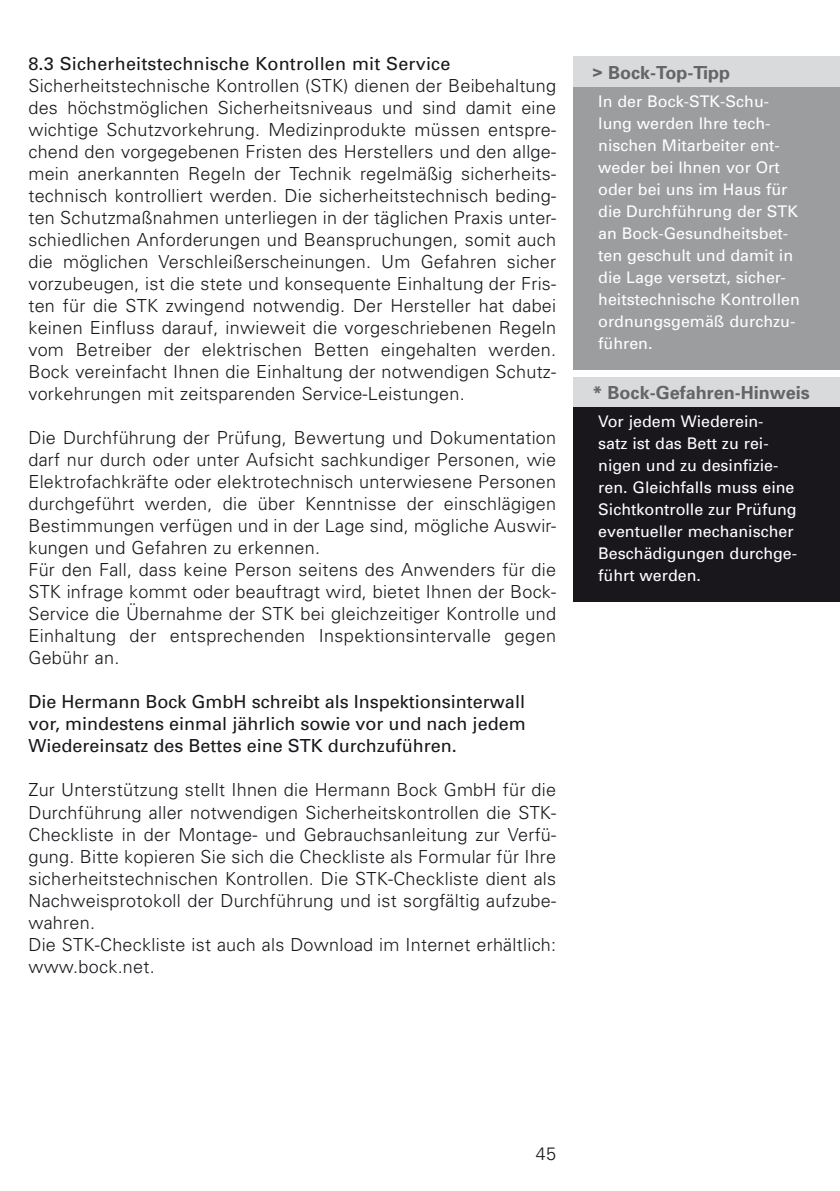
<style>
.page{position:relative;width:840px;height:1191px;background:#fff}
.page>*{position:absolute;margin:0;border:0;box-sizing:border-box;transform-origin:0 0}
.t1{font:300 18px/22px "Univers";letter-spacing:.015em;color:#1a171c}
.t2{font:18px/22px "Univers";color:#1a171c;text-align:justify}
.t3{font:700 18px "Univers";color:#646567}
.t4{font:16px/22px "Univers";color:#fff}
</style>
<div class="page">
<div style="left:573px;top:57px;width:266px;height:30px;background:#d9dadb"></div>
<div style="left:573px;top:87px;width:266px;height:282px;background:#9c9d9f"></div>
<div style="left:573px;top:377px;width:266px;height:30px;background:#d9dadb"></div>
<div style="left:573px;top:407px;width:266px;height:194px;background:#1a171c"></div>
<p class="t2" style="left:28px;top:54px;width:423px">8.3 Sicherheitstechnische Kontrollen mit Service</p>
<p class="t1" style="left:28px;top:76px;width:529px;text-align:justify">Sicherheitstechnische Kontrollen (STK) dienen der Beibehaltung des höchstmöglichen Sicherheitsniveaus und sind damit eine wichtige Schutzvorkehrung. Medizinprodukte müssen entspre&shy;chend den vorgegebenen Fristen des Herstellers und den allge&shy;mein anerkannten Regeln der Technik regelmäßig sicherheits&shy;technisch kontrolliert werden. Die sicherheitstechnisch beding&shy;ten Schutzmaßnahmen unterliegen in der täglichen Praxis unter&shy;schiedlichen Anforderungen und Beanspruchungen, somit auch die möglichen Verschleißerscheinungen. Um Gefahren sicher vorzubeugen, ist die stete und konsequente Einhaltung der Fris&shy;ten für die STK zwingend notwendig. Der Hersteller hat dabei keinen Einfluss darauf, inwieweit die vorgeschriebenen Regeln vom Betreiber der elektrischen Betten eingehalten werden.<br>Bock vereinfacht Ihnen die Einhaltung der notwendigen Schutz&shy;vorkehrungen mit zeitsparenden Service-Leistungen.</p>
<p class="t1" style="left:28px;top:428px;width:529px">Die Durchführung der Prüfung, Bewertung und Dokumentation darf nur durch oder unter Aufsicht sachkundiger Personen, wie Elektrofachkräfte oder elektrotechnisch unterwiesene Personen durchgeführt werden, die über Kenntnisse der einschlägigen Bestimmungen verfügen und in der Lage sind, mögliche Auswir&shy;kungen und Gefahren zu erkennen.<br>Für den Fall, dass keine Person seitens des Anwenders für die STK infrage kommt oder beauftragt wird, bietet Ihnen der Bock-Service die Übernahme der STK bei gleichzeitiger Kontrolle und Einhaltung der entsprechenden Inspektionsintervalle gegen Gebühr an.</p>
<p class="t2" style="left:28px;top:692px;width:498px">Die Hermann Bock GmbH schreibt als Inspektionsinterwall vor, mindestens einmal jährlich sowie vor und nach jedem Wiedereinsatz des Bettes eine STK durchzuführen.</p>
<p class="t1" style="left:28px;top:780px;width:529px">Zur Unterstützung stellt Ihnen die Hermann Bock GmbH für die Durchführung aller notwendigen Sicherheitskontrollen die STK-Checkliste in der Montage- und Gebrauchsanleitung zur Verfü&shy;gung. Bitte kopieren Sie sich die Checkliste als Formular für Ihre sicherheitstechnischen Kontrollen. Die STK-Checkliste dient als Nachweisprotokoll der Durchführung und ist sorgfältig aufzube&shy;wahren.<br>Die STK-Checkliste ist auch als Download im Internet erhältlich: www.bock.net.</p>
<p class="t3" style="left:592px;top:66px;width:139px">&gt; Bock-Top-Tipp</p>
<p class="t4" style="left:598px;top:92px;width:203px">In der Bock-STK-Schu&shy;lung werden Ihre tech&shy;nischen Mitarbeiter ent&shy;weder bei Ihnen vor Ort oder bei uns im Haus für die Durchführung der STK an Bock-Gesundheitsbet&shy;ten geschult und damit in die Lage versetzt, sicher&shy;heitstechnische Kontrollen ordnungsgemäß durchzu&shy;führen.</p>
<p class="t3" style="left:592px;top:386px;width:219px">* Bock-Gefahren-Hinweis</p>
<p class="t4" style="left:598px;top:412px;width:200px">Vor jedem Wiederein-<br>satz ist das Bett zu rei&shy;nigen und zu desinfizie&shy;ren. Gleichfalls muss eine<br>Sichtkontrolle zur Prüfung eventueller mechanischer<br>Beschädigungen durchge&shy;führt werden.</p>
<p class="t1" style="left:535px;top:1144px;width:22px">45</p>
</div>
